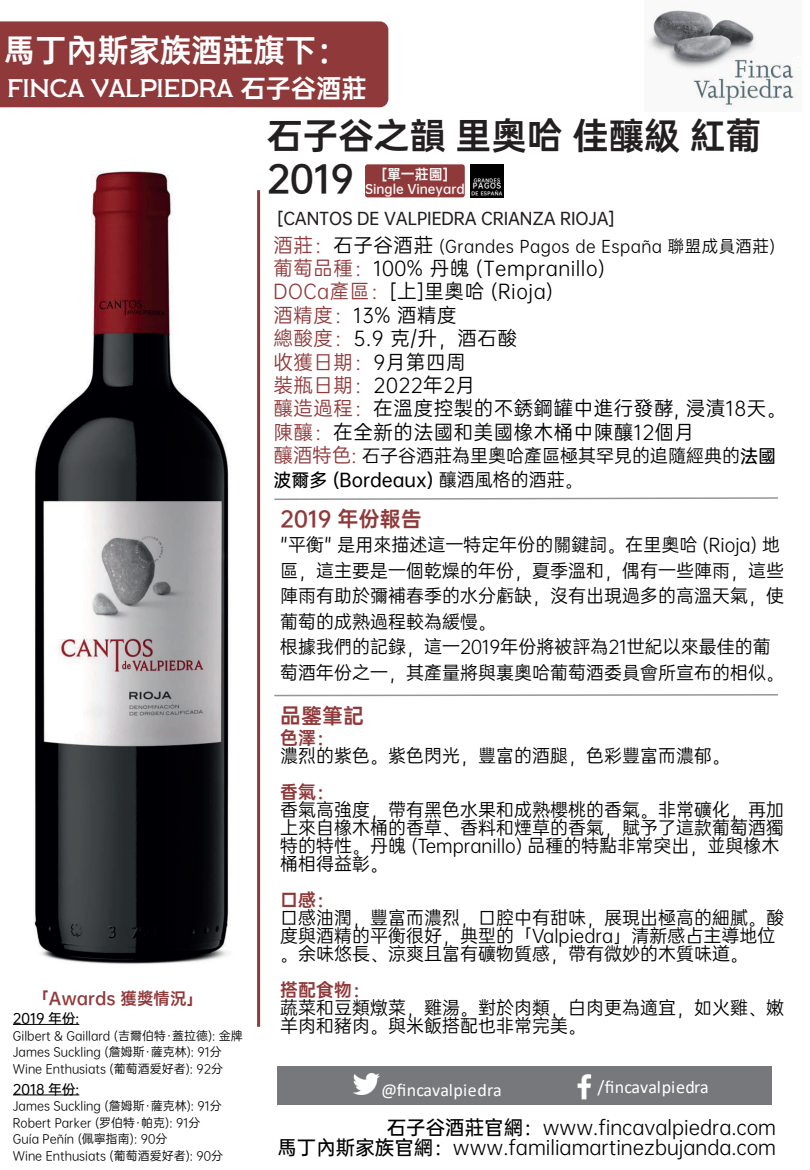
<style>
.page{position:relative;width:810px;height:1170px;background:#fff}
.page>*{position:absolute;margin:0;border:0;box-sizing:border-box;transform-origin:0 0}
.t1{font:36px/43.2px "OPPO Sans B";letter-spacing:-.01em;color:#231f20}
.t2{font:31.5px "OPPO Sans B";letter-spacing:-.01em;color:#fff}
.t3{font:25.5px "Labor Union";letter-spacing:-.01em;color:#fff}
.t4{font:21px "OPPO Sans B";color:#90393a}
.t5{font:19.5px/23.4px "OPPO Sans R";letter-spacing:.025em;color:#000001}
.t6{font:19.5px/19.5px "OPPO Sans R";color:#000001;text-align:right}
.t7{font:18px/18px "OPPO Sans R";color:#000001}
.t8{font:18px "Calibri";letter-spacing:.005em;color:#fff}
.t9{font:18px "OPPO Sans M";color:#000001}
.t10{font:18px "OPPO Sans B";color:#90393a}
.t11{font:16.5px "OPPO Sans R";letter-spacing:.025em;color:#000001}
.t12{font:16.5px "OPPO Sans M";letter-spacing:-.01em;color:#231f20}
.t13{font:16.5px "OPPO Sans B";color:#90393a}
.t14{font:13.95px "OPPO Sans B";color:#f7f8f7}
.t15{font:13.5px "OPPO Sans M";color:#000001}
.t16{font:12px/16.5px "OPPO Sans R";color:#000001}
.t17{font:12px "OPPO Sans B";color:#f7f8f7}
.t18{font:7.05px "OPPO Sans B";letter-spacing:.075em;color:#fff}
.t19{font:4.65px "OPPO Sans B";letter-spacing:.075em;color:#fff}
.s1{font-size:34.5px}
.s2{font-family:"OPPO Sans B"}
.s3{font-size:19.5px;color:#90393a}
.s4{font-size:19.5px}
.s5{color:#90393a}
.s6{color:#000002}
.s7{color:#010104}
.s8{font-family:"OPPO Sans M"}
.s9{font-family:"OPPO Sans R"}
</style>
<div class="page">
<img style="left:260px;top:190px;width:1px;height:837px">
<hr style="left:257px;top:190px;width:3px;height:837px;background:#90393a">
<svg style="left:274px;top:497px;width:504px;height:3px"></svg>
<svg style="left:274px;top:694px;width:504px;height:3px"></svg>
<img style="left:647px;top:8px;width:149px;height:104px">
<div style="left:278px;top:1067px;width:494px;height:38px;background:#76787b"></div>
<img style="left:353px;top:1074px;width:27px;height:20px">
<img style="left:577px;top:1074px;width:15px;height:25px">
<div style="left:0;top:21px;width:388px;height:86px;background:#90393a"></div>
<div style="left:365px;top:164px;width:100px;height:33px;background:#90393a;border-radius:3px"></div>
<div style="left:470px;top:164px;width:34px;height:34px;background:#000001"></div>
<img style="left:34px;top:170px;width:196px;height:794px">
<hr style="left:13px;top:1024px;width:66px;height:1px;background:#000001">
<hr style="left:13px;top:1095px;width:66px;height:1px;background:#000001">
<h2 class="t2" style="left:4px;top:24px;width:348px">馬丁內斯家族酒莊旗下<span class="s1">：</span></h2>
<h3 class="t3" style="left:7px;top:73px;width:361px">FINCA VALPIEDRA <span class="s2">石子谷酒莊</span></h3>
<h1 class="t1" style="left:267px;top:111px;width:496px">石子谷之韻 里奧哈 佳釀級 紅葡<br>2019</h1>
<p class="t12" style="left:277px;top:205px;width:339px">[CANTOS DE VALPIEDRA CRIANZA RIOJA]</p>
<p class="t14" style="left:381px;top:163px;width:69px">[單一莊園]</p>
<p class="t17" style="left:365px;top:179px;width:101px">Single Vineyard</p>
<p class="t19" style="left:474px;top:176px;width:28px">GRANDES</p>
<p class="t18" style="left:473px;top:180px;width:30px">PAGOS</p>
<p class="t19" style="left:472px;top:189px;width:32px">DE ESPAÑA</p>
<p class="t13" style="left:32px;top:984px;width:172px">「Awards 獲獎情況」</p>
<p class="t15" style="left:13px;top:1008px;width:68px">2019 年份:</p>
<p class="t16" style="left:13px;top:1027px;width:232px">Gilbert &amp; Gaillard (吉爾伯特·蓋拉德): 金牌<br>James Suckling (詹姆斯·薩克林): 91分<br>Wine Enthusiats (葡萄酒爱好者): 92分</p>
<p class="t15" style="left:13px;top:1078px;width:68px">2018 年份:</p>
<p class="t16" style="left:13px;top:1097px;width:212px">James Suckling (詹姆斯·薩克林): 91分<br>Robert Parker (罗伯特·帕克): 91分<br>Guía Peñín (佩寧指南): 90分<br>Wine Enthusiats (葡萄酒爱好者): 90分</p>
<p class="t11" style="left:274px;top:233px;width:503px"><span class="s3">酒莊：</span><span class="s4">石子谷酒莊</span> (Grandes Pagos de España 聯盟成員酒莊)</p>
<p class="t5" style="left:274px;top:255px;width:514px"><span class="s5">葡萄品種：</span>100% 丹魄 (Tempranillo)<br><span class="s5">DOCa產區：</span><span class="s6">[上]里奧哈 (Rioja)<br></span><span class="s5">酒精度：</span>13% 酒精度<br><span class="s5">總酸度：</span>5.9 克/升，酒石酸<br><span class="s5">收獲日期：</span>9月第四周<br><span class="s5">裝瓶日期：</span>2022年2月<br><span class="s5">釀造過程：</span><span class="s7">在溫度控製的不銹鋼罐中進行發酵, 浸漬18天。</span><span class="s5">陳釀：</span>在全新的法國和美國橡木桶中陳釀12個月</p>
<p class="t7" style="left:274px;top:446px;width:504px"><span class="s3">釀酒特色:</span> 石子谷酒莊為里奧哈產區極其罕見的追隨經典的<span class="s8">法國</span></p>
<p class="t9" style="left:273px;top:465px;width:311px">波爾多 (Bordeaux) <span class="s9">釀酒風格的酒莊。</span></p>
<p class="t4" style="left:280px;top:501px;width:143px">2019 年份報告</p>
<p class="t7" style="left:280px;top:531px;width:505px;line-height:25.5px">"平衡" 是用來描述這一特定年份的關鍵詞。在里奧哈 (Rioja) 地區，這主要是一個乾燥的年份，夏季溫和，偶有一些陣雨，這些陣雨有助於彌補春季的水分虧缺，沒有出現過多的高溫天氣，使葡萄的成熟過程較為緩慢。<br>根據我們的記錄，這一2019年份將被評為21世紀以來最佳的葡萄酒年份之一，其產量將與裏奧哈葡萄酒委員會所宣布的相似。</p>
<p class="t4" style="left:280px;top:698px;width:85px">品鑒筆記</p>
<p class="t10" style="left:280px;top:723px;width:55px">色澤：</p>
<p class="t7" style="left:280px;top:746px;width:451px">濃烈的紫色。紫色閃光，豐富的酒腿，色彩豐富而濃郁。</p>
<p class="t10" style="left:280px;top:777px;width:55px">香氣：</p>
<p class="t7" style="left:280px;top:800px;width:505px">香氣高強度，帶有黑色水果和成熟櫻桃的香氣。非常礦化，再加上來自橡木桶的香草、香料和煙草的香氣，賦予了這款葡萄酒獨特的特性。丹魄 (Tempranillo) 品種的特點非常突出，並與橡木桶相得益彰。</p>
<p class="t10" style="left:280px;top:885px;width:55px">口感：</p>
<p class="t7" style="left:280px;top:908px;width:505px">口感油潤，豐富而濃烈，口腔中有甜味，展現出極高的細膩。酸度與酒精的平衡很好，典型的「Valpiedra」清新感占主導地位。余味悠長、涼爽且富有礦物質感，帶有微妙的木質味道。</p>
<p class="t10" style="left:280px;top:975px;width:91px">搭配食物：</p>
<p class="t7" style="left:280px;top:998px;width:505px">蔬菜和豆類燉菜，雞湯。對於肉類，白肉更為適宜，如火雞、嫩羊肉和豬肉。與米飯搭配也非常完美。</p>
<p class="t8" style="left:381px;top:1077px;width:122px">@fincavalpiedra</p>
<p class="t8" style="left:598px;top:1074px;width:113px">/fincavalpiedra</p>
<p class="t6" style="left:277px;top:1116px;width:500px"><span class="s8">石子谷酒莊官網：</span>www.fincavalpiedra.com<br><span class="s8">馬丁內斯家族官網：</span>www.familiamartinezbujanda.com</p>
</div>
